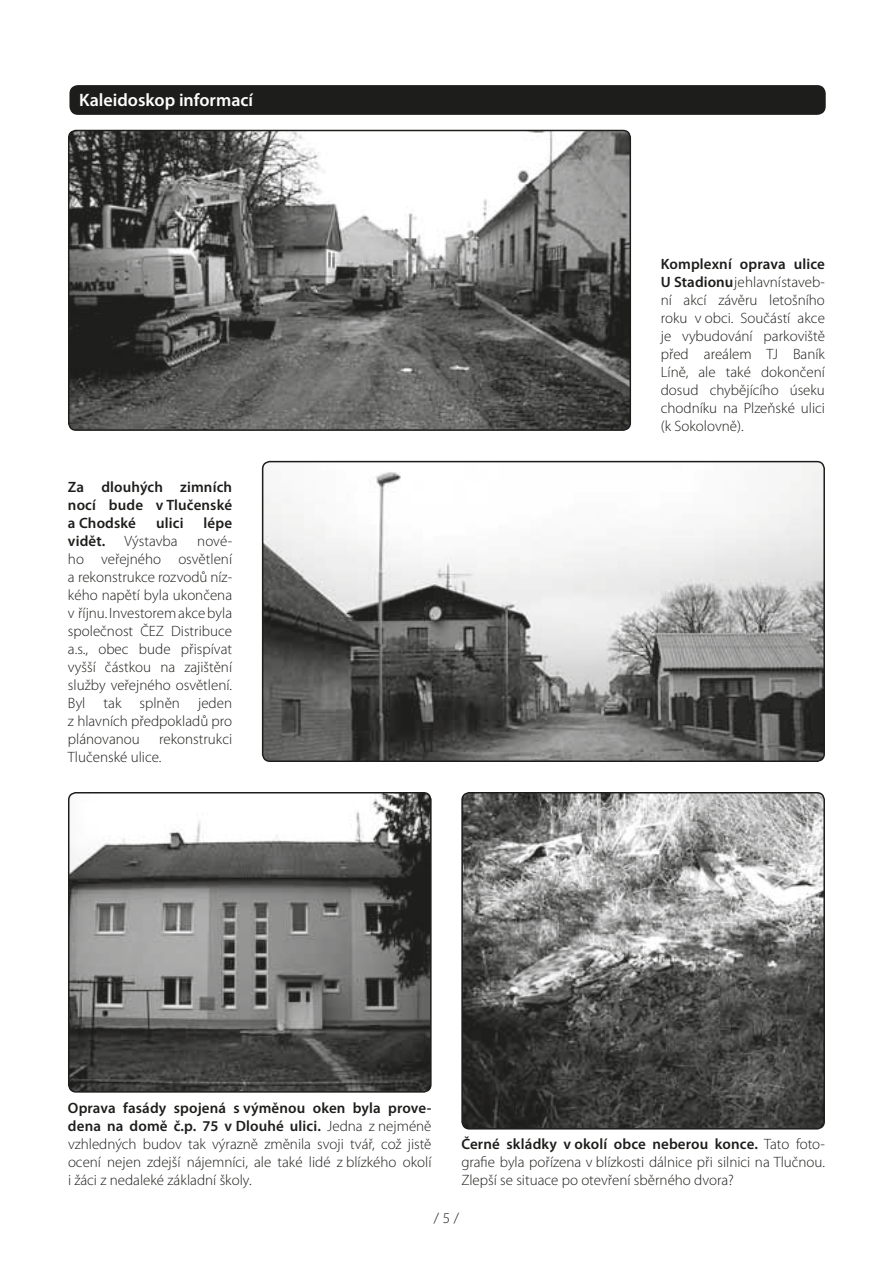
<style>
.page{position:relative;width:893px;height:1263px;background:#fff}
.page>*{position:absolute;margin:0;border:0;box-sizing:border-box;transform-origin:0 0}
.t1{font:600 18px "Myriad Pro";color:#fff}
.t2{font:300 15px/18px "Myriad Pro";color:#1d1d1b;text-align:justify}
.t3{font:600 15px/18px "Myriad Pro";letter-spacing:.01em;color:#1d1d1b;text-align:justify}
.s1{font-weight:600}
</style>
<div class="page">
<div style="left:69px;top:85px;width:757px;height:30px;background:#1d1d1b;border-radius:9px"></div>
<img style="left:69px;top:131px;width:561px;height:299px;border-radius:7px">
<div style="left:68px;top:130px;width:563px;height:301px;border:2px solid #1d1d1b;border-radius:7px"></div>
<img style="left:69px;top:793px;width:362px;height:299px;border-radius:7px">
<div style="left:68px;top:792px;width:364px;height:301px;border:2px solid #1d1d1b;border-radius:7px"></div>
<img style="left:462px;top:793px;width:362px;height:336px;border-radius:7px">
<div style="left:461px;top:792px;width:364px;height:338px;border:2px solid #1d1d1b;border-radius:7px"></div>
<img style="left:263px;top:462px;width:561px;height:299px;border-radius:7px">
<div style="left:262px;top:461px;width:563px;height:301px;border:2px solid #1d1d1b;border-radius:7px"></div>
<p class="t1" style="left:79px;top:93px;width:175px">Kaleidoskop informací</p>
<p class="t3" style="left:68px;top:479px;width:166px">Za dlouhých zimních nocí bude v Tlučenské a Chodské</p>
<p class="t3" style="left:156px;top:515px;width:29px">ulici</p>
<p class="t3" style="left:204px;top:515px;width:30px">lépe</p>
<p class="t3" style="left:68px;top:533px;width:39px">vidět.</p>
<p class="t2" style="left:125px;top:533px;width:55px">Výstavba</p>
<p class="t2" style="left:68px;top:533px;width:166px;text-indent:129px">nové&shy;ho veřejného osvětlení a rekonstrukce rozvodů níz&shy;kého napětí byla ukončena v říjnu. Investorem akce byla společnost ČEZ Distribuce a.s., obec bude přispívat vyšší částkou na zajištění služby veřejného osvětlení.<br>Byl tak splněn jeden z hlavních předpokladů pro plánovanou</p>
<p class="t2" style="left:68px;top:731px;width:166px;text-indent:91px">rekonstrukci<br>Tlučenské ulice.</p>
<p class="t2" style="left:661px;top:256px;width:166px"><span class="s1">Komplexní oprava ulice U Stadionu</span> je hlavní staveb&shy;ní akcí závěru letošního roku v obci. Součástí akce je vybudování parkoviště před areálem TJ Baník Líně, ale také dokončení dosud chybějícího úseku chodníku na Plzeňské ulici (k Sokolovně).</p>
<p class="t2" style="left:68px;top:1100px;width:365px"><span class="s1">Oprava fasády spojená s výměnou oken byla prove&shy;dena na domě č.p. 75 v Dlouhé ulici.</span> Jedna z nejméně vzhledných budov tak výrazně změnila svoji tvář, což jistě ocení nejen zdejší nájemníci, ale také lidé z blízkého okolí i žáci z nedaleké základní školy.</p>
<p class="t2" style="left:461px;top:1136px;width:365px"><span class="s1">Černé skládky v okolí obce neberou konce.</span> Tato foto&shy;grafie byla pořízena v blízkosti dálnice při silnici na Tlučnou.<br>Zlepší se situace po otevření sběrného dvora?</p>
<p class="t2" style="left:434px;top:1210px;width:27px">/ 5 /</p>
</div>
